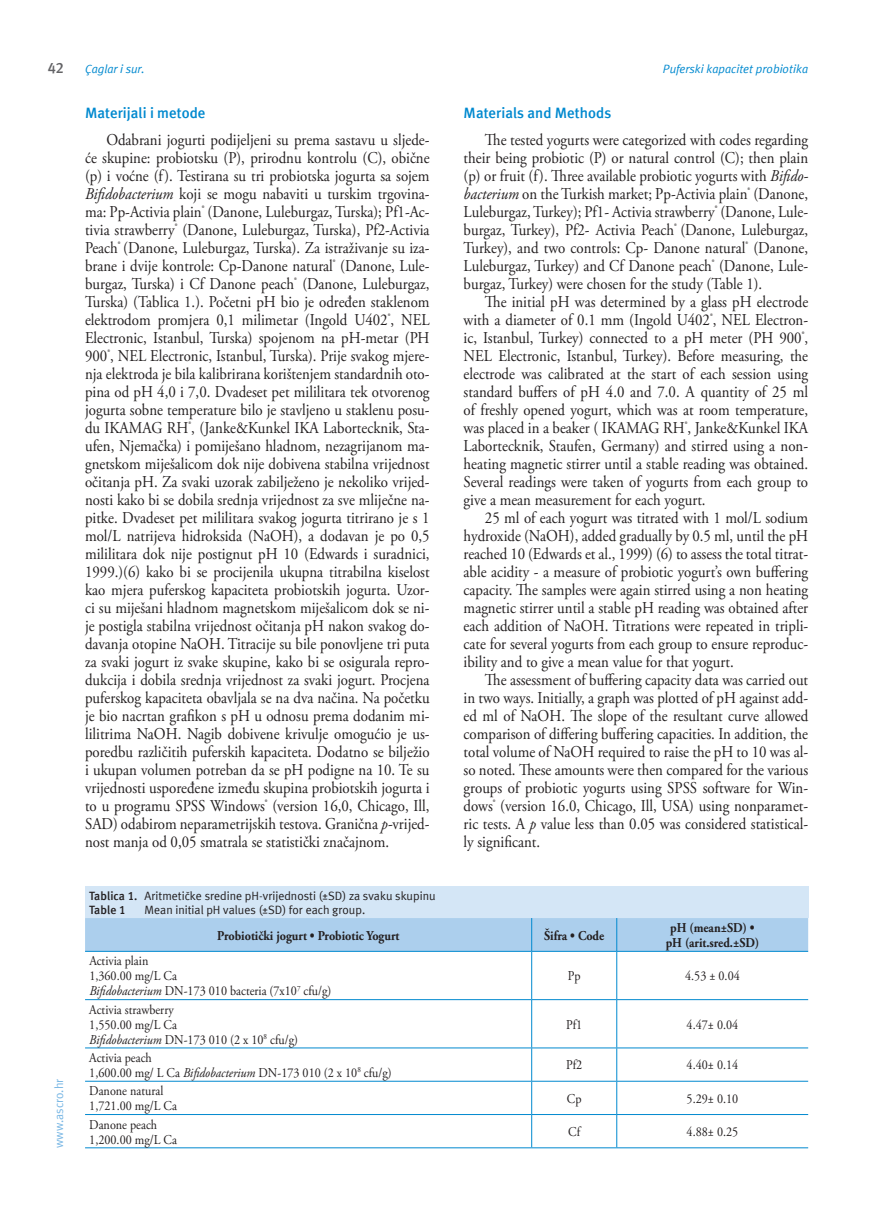
<style>
.page{position:relative;width:872px;height:1212px;background:#fff}
.page>*{position:absolute;margin:0;border:0;box-sizing:border-box;transform-origin:0 0}
.t1{font:16.5px/18px "Adobe Garamond Pro";color:#231f20;text-align:justify;scale:.9 1}
.t2{font:700 15px "Meta ASC";color:#0089cf}
.t3{font:700 15px "Meta ASC";color:#636366}
.t4{font:13.5px/15px "Adobe Garamond Pro";color:#231f20;scale:.9 1}
.t5{font:700 13.5px/15px "Adobe Garamond Pro";color:#231f20;text-align:center;scale:.9 1}
.t6{font:12px/13.5px "Meta ASC";color:#231f20}
.t7{font:italic 12px "Meta ASC";color:#0089cf}
.t8{font:12px "Meta ASC";color:#77b6e4}
.s1{font-style:italic}
.s2{font-weight:700}
</style>
<div class="page">
<div style="left:85px;top:886px;width:723px;height:32px;background:#d4e6f6"></div>
<div style="left:85px;top:918px;width:723px;height:33px;background:#accfed"></div>
<hr style="left:531px;top:918px;width:1px;height:33px;background:#0089cf">
<hr style="left:616px;top:918px;width:1px;height:33px;background:#0089cf">
<hr style="left:85px;top:951px;width:446px;height:1px;background:#0089cf">
<hr style="left:531px;top:951px;width:86px;height:1px;background:#0089cf">
<hr style="left:531px;top:952px;width:1px;height:47px;background:#0089cf">
<hr style="left:617px;top:951px;width:191px;height:1px;background:#0089cf">
<hr style="left:616px;top:952px;width:1px;height:47px;background:#0089cf">
<hr style="left:85px;top:999px;width:446px;height:1px;background:#0089cf">
<hr style="left:531px;top:999px;width:86px;height:1px;background:#0089cf">
<hr style="left:531px;top:1000px;width:1px;height:47px;background:#0089cf">
<hr style="left:617px;top:999px;width:191px;height:1px;background:#0089cf">
<hr style="left:616px;top:1000px;width:1px;height:47px;background:#0089cf">
<hr style="left:85px;top:1047px;width:446px;height:1px;background:#0089cf">
<hr style="left:531px;top:1047px;width:86px;height:1px;background:#0089cf">
<hr style="left:531px;top:1048px;width:1px;height:33px;background:#0089cf">
<hr style="left:617px;top:1047px;width:191px;height:1px;background:#0089cf">
<hr style="left:616px;top:1048px;width:1px;height:33px;background:#0089cf">
<hr style="left:85px;top:1081px;width:446px;height:1px;background:#0089cf">
<hr style="left:531px;top:1081px;width:86px;height:1px;background:#0089cf">
<hr style="left:531px;top:1081px;width:1px;height:33px;background:#0089cf">
<hr style="left:617px;top:1081px;width:191px;height:1px;background:#0089cf">
<hr style="left:616px;top:1081px;width:1px;height:33px;background:#0089cf">
<hr style="left:85px;top:1114px;width:446px;height:1px;background:#0089cf">
<hr style="left:531px;top:1114px;width:86px;height:1px;background:#0089cf">
<hr style="left:531px;top:1115px;width:1px;height:32px;background:#0089cf">
<hr style="left:617px;top:1114px;width:191px;height:1px;background:#0089cf">
<hr style="left:616px;top:1115px;width:1px;height:32px;background:#0089cf">
<hr style="left:85px;top:1147px;width:446px;height:1px;background:#0089cf">
<hr style="left:531px;top:1147px;width:86px;height:1px;background:#0089cf">
<hr style="left:617px;top:1147px;width:191px;height:1px;background:#0089cf">
<p class="t3" style="left:48px;top:59px;width:18px">42</p>
<p class="t7" style="left:663px;top:62px;width:147px">Puferski kapacitet probiotika</p>
<p class="t7" style="left:85px;top:62px;width:61px">Çaglar i sur.</p>
<p class="t2" style="left:85px;top:104px;width:122px">Materijali i metode</p>
<p class="t1" style="left:85px;top:131px;width:384px;text-indent:21px">Odabrani jogurti podijeljeni su prema sastavu u sljede&shy;će skupine: probiotsku (P), prirodnu kontrolu (C), obične (p) i voćne (f). Testirana su tri probiotska jogurta sa sojem <span class="s1">Bifidobacterium</span> koji se mogu nabaviti u turskim trgovina&shy;ma: Pp-Activia plain<sup>®</sup> (Danone, Luleburgaz, Turska); Pf1-Ac&shy;tivia strawberry<sup>®</sup> (Danone, Luleburgaz, Turska), Pf2-Activia Peach<sup>®</sup> (Danone, Luleburgaz, Turska). Za istraživanje su iza&shy;brane i dvije kontrole: Cp-Danone natural<sup>®</sup> (Danone, Lule&shy;burgaz, Turska) i Cf Danone peach<sup>®</sup> (Danone, Luleburgaz, Turska) (Tablica 1.). Početni pH bio je određen staklenom elektrodom promjera 0,1 milimetar (Ingold U402<sup>®</sup>, NEL Electronic, Istanbul, Turska) spojenom na pH-metar (PH 900<sup>®</sup>, NEL Electronic, Istanbul, Turska). Prije svakog mjere&shy;nja elektroda je bila kalibrirana korištenjem standardnih oto&shy;pina od pH 4,0 i 7,0. Dvadeset pet mililitara tek otvorenog jogurta sobne temperature bilo je stavljeno u staklenu posu&shy;du IKAMAG RH<sup>®</sup>, (Janke&amp;Kunkel IKA Labortecknik, Sta&shy;ufen, Njemačka) i pomiješano hladnom, nezagrijanom ma&shy;gnetskom miješalicom dok nije dobivena stabilna vrijednost očitanja pH. Za svaki uzorak zabilježeno je nekoliko vrijed&shy;nosti kako bi se dobila srednja vrijednost za sve mliječne na&shy;pitke. Dvadeset pet mililitara svakog jogurta titrirano je s 1 mol/L natrijeva hidroksida (NaOH), a dodavan je po 0,5 mililitara dok nije postignut pH 10 (Edwards i suradnici, 1999.)(6) kako bi se procijenila ukupna titrabilna kiselost kao mjera puferskog kapaciteta probiotskih jogurta. Uzor&shy;ci su miješani hladnom magnetskom miješalicom dok se ni&shy;je postigla stabilna vrijednost očitanja pH nakon svakog do&shy;davanja otopine NaOH. Titracije su bile ponovljene tri puta za svaki jogurt iz svake skupine, kako bi se osigurala repro&shy;dukcija i dobila srednja vrijednost za svaki jogurt. Procjena puferskog kapaciteta obavljala se na dva načina. Na početku je bio nacrtan grafikon s pH u odnosu prema dodanim mi&shy;lilitrima NaOH. Nagib dobivene krivulje omogućio je us&shy;poredbu različitih puferskih kapaciteta. Dodatno se bilježio i ukupan volumen potreban da se pH podigne na 10. Te su vrijednosti uspoređene između skupina probiotskih jogurta i to u programu SPSS Windows<sup>®</sup> (version 16,0, Chicago, Ill, SAD) odabirom neparametrijskih testova. Granična <span class="s1">p-</span>vrijed&shy;nost manja od 0,05 smatrala se statistički značajnom.</p>
<p class="t6" style="left:89px;top:889px;width:348px"><span class="s2">Tablica 1.</span> Aritmetičke sredine pH-vrijednosti (±SD) za svaku skupinu<br><span class="s2">Table 1</span></p>
<p class="t2" style="left:463px;top:104px;width:149px">Materials and Methods</p>
<p class="t1" style="left:463px;top:131px;width:384px;text-indent:21px">The tested yogurts were categorized with codes regarding their being probiotic (P) or natural control (C); then plain (p) or fruit (f). Three available probiotic yogurts with <span class="s1">Bifido&shy;bacterium</span> on the Turkish market; Pp-Activia plain<sup>®</sup> (Danone, Luleburgaz, Turkey); Pf1- Activia strawberry<sup>®</sup> (Danone, Lule&shy;burgaz, Turkey), Pf2- Activia Peach<sup>®</sup> (Danone, Luleburgaz, Turkey), and two controls: Cp- Danone natural<sup>®</sup> (Danone, Luleburgaz, Turkey) and Cf Danone peach<sup>®</sup> (Danone, Lule&shy;burgaz, Turkey) were chosen for the study (Table 1).</p>
<p class="t1" style="left:463px;top:293px;width:384px;text-indent:21px">The initial pH was determined by a glass pH electrode with a diameter of 0.1 mm (Ingold U402<sup>®</sup>, NEL Electron&shy;ic, Istanbul, Turkey) connected to a pH meter (PH 900<sup>®</sup>, NEL Electronic, Istanbul, Turkey). Before measuring, the electrode was calibrated at the start of each session using standard buffers of pH 4.0 and 7.0. A quantity of 25 ml of freshly opened yogurt, which was at room temperature, was placed in a beaker ( IKAMAG RH<sup>®</sup>, Janke&amp;Kunkel IKA Labortecknik, Staufen, Germany) and stirred using a non&shy;heating magnetic stirrer until a stable reading was obtained.<br>Several readings were taken of yogurts from each group to give a mean measurement for each yogurt.</p>
<p class="t1" style="left:463px;top:509px;width:384px;text-indent:21px">25 ml of each yogurt was titrated with 1 mol/L sodium hydroxide (NaOH), added gradually by 0.5 ml, until the pH reached 10 (Edwards et al., 1999) (6) to assess the total titrat&shy;able acidity - a measure of probiotic yogurt’s own buffering capacity. The samples were again stirred using a non heating magnetic stirrer until a stable pH reading was obtained after each addition of NaOH. Titrations were repeated in tripli&shy;cate for several yogurts from each group to ensure reproduc&shy;ibility and to give a mean value for that yogurt.</p>
<p class="t1" style="left:463px;top:671px;width:384px;text-indent:21px">The assessment of buffering capacity data was carried out in two ways. Initially, a graph was plotted of pH against add&shy;ed ml of NaOH. The slope of the resultant curve allowed comparison of differing buffering capacities. In addition, the total volume of NaOH required to raise the pH to 10 was al&shy;so noted. These amounts were then compared for the various groups of probiotic yogurts using SPSS software for Win&shy;dows<sup>®</sup> (version 16.0, Chicago, Ill, USA) using nonparamet&shy;ric tests. A <span class="s1">p</span> value less than 0.05 was considered statistical&shy;ly significant.</p>
<p class="t6" style="left:145px;top:903px;width:222px">Mean initial pH values (±SD) for each group.</p>
<p class="t5" style="left:217px;top:928px;width:204px">Probiotički jogurt • Probiotic Yogurt</p>
<p class="t5" style="left:544px;top:928px;width:68px">Šifra • Code</p>
<p class="t5" style="left:665px;top:920px;width:105px">pH (mean±SD) • pH (arit.sred.±SD)</p>
<p class="t4" style="left:89px;top:954px;width:270px">Activia plain<br>1,360.00 mg/L Ca<br><span class="s1">Bifidobacterium</span> DN-173 010 bacteria (7x10<sup>7</sup> cfu/g)</p>
<p class="t4" style="left:568px;top:969px;width:16px">Pp</p>
<p class="t4" style="left:685px;top:969px;width:62px">4.53 ± 0.04</p>
<p class="t8" style="left:52px;top:1148px;width:71px;rotate:-90deg">www.ascro.hr</p>
<p class="t4" style="left:89px;top:1002px;width:233px">Activia strawberry<br>1,550.00 mg/L Ca<br><span class="s1">Bifidobacterium</span> DN-173 010 (2 x 10<sup>8</sup> cfu/g)</p>
<p class="t4" style="left:566px;top:1017px;width:20px">Pf1</p>
<p class="t4" style="left:686px;top:1017px;width:59px">4.47± 0.04</p>
<p class="t4" style="left:89px;top:1051px;width:337px">Activia peach<br>1,600.00 mg/ L Ca <span class="s1">Bifidobacterium</span> DN-173 010 (2 x 10<sup>8</sup> cfu/g)</p>
<p class="t4" style="left:566px;top:1058px;width:20px">Pf2</p>
<p class="t4" style="left:686px;top:1058px;width:59px">4.40± 0.14</p>
<p class="t4" style="left:89px;top:1084px;width:99px">Danone natural<br>1,721.00 mg/L Ca</p>
<p class="t4" style="left:567px;top:1091px;width:18px">Cp</p>
<p class="t4" style="left:686px;top:1091px;width:59px">5.29± 0.10</p>
<p class="t4" style="left:89px;top:1117px;width:99px">Danone peach<br>1,200.00 mg/L Ca</p>
<p class="t4" style="left:568px;top:1125px;width:15px">Cf</p>
<p class="t4" style="left:686px;top:1125px;width:59px">4.88± 0.25</p>
</div>
